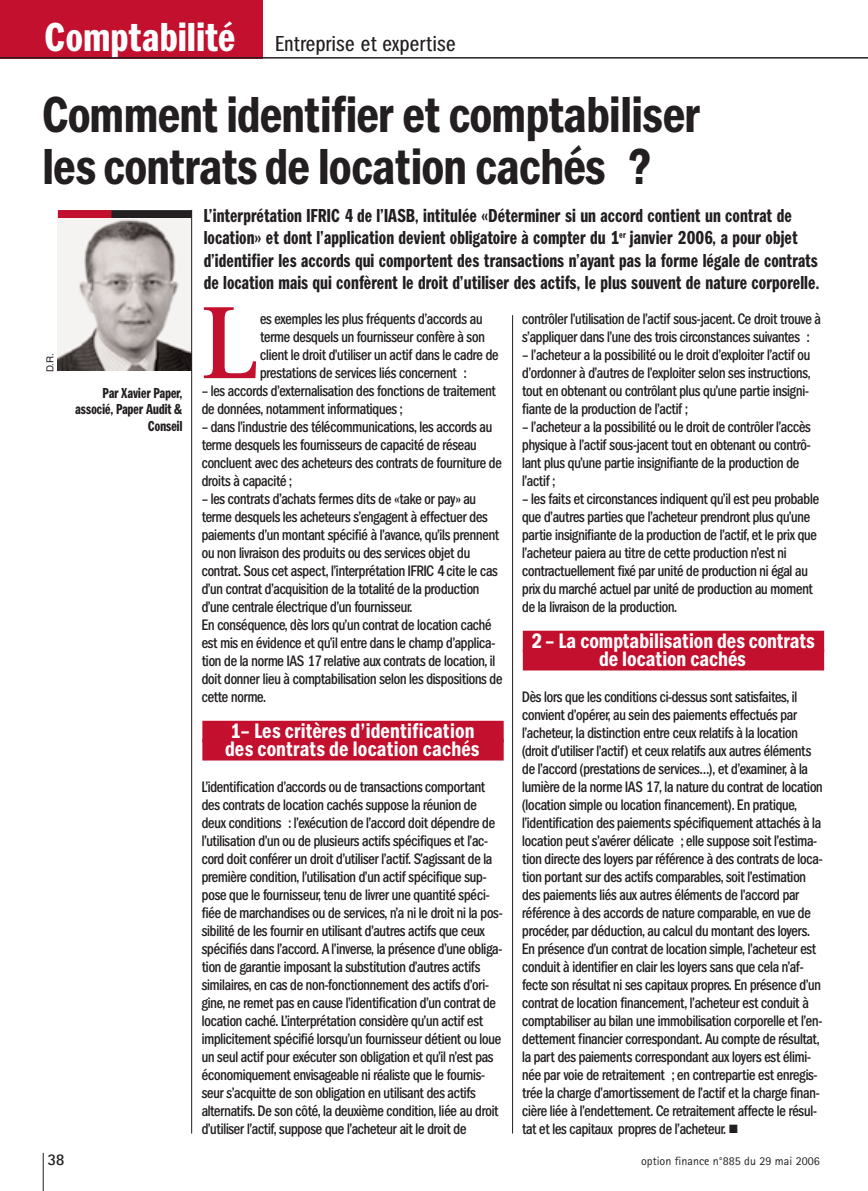
<style>
.page{position:relative;width:868px;height:1191px;background:#fff}
.page>*{position:absolute;margin:0;border:0;box-sizing:border-box;transform-origin:0 0}
.t1{font:700 106.35px "Rotis Serif";color:#c3102f}
.t2{font:52.5px/52.5px "EY Gothic Cond Demi";letter-spacing:-.015em;color:#231f20;scale:.95 1}
.t3{font:22.5px "EY Gothic Comp Book";color:#231f20;scale:1.1 1}
.t4{font:21.75px/18px "EY Gothic Cond Demi";letter-spacing:.01em;color:#fff;scale:.95 1}
.t5{font:19.5px/22.5px "EY Gothic Comp Demi";color:#231f20}
.t6{font:700 16.5px "Rotis Sans Serif";color:#231f20}
.t7{font:15.75px/18px "EY Gothic Cond Med";letter-spacing:-.03em;color:#231f20;scale:.95 1}
.t8{font:15px/16.5px "EY Gothic Comp Demi";letter-spacing:-.015em;color:#231f20;text-align:right}
.t9{font:12px "Rotis Sans Serif";color:#231f20}
.t10{font:9.75px "Helvetica";color:#231f20}
.s1{font-family:"EY Gothic Comp Demi";font-size:42px;color:#fff}
</style>
<div class="page">
<hr style="left:43px;top:1152px;width:1px;height:38px;background:#231f20">
<div style="left:0;top:0;width:262px;height:58px;background:#c3102f"></div>
<hr style="left:0;top:57px;width:867px;height:2px;background:#231f20">
<div style="left:110px;top:210px;width:82px;height:9px;background:#231f20"></div>
<div style="left:58px;top:210px;width:53px;height:9px;background:#c3102f"></div>
<div style="left:202px;top:721px;width:301px;height:21px;background:#c3102f"></div>
<div style="left:202px;top:739px;width:301px;height:21px;background:#c3102f"></div>
<div style="left:522px;top:631px;width:302px;height:21px;background:#c3102f"></div>
<div style="left:522px;top:649px;width:302px;height:21px;background:#c3102f"></div>
<hr style="left:512px;top:315px;width:1px;height:818px;background:#231f20">
<img style="left:58px;top:219px;width:133px;height:151px">
<hr style="left:191px;top:210px;width:1px;height:923px;background:#231f20">
<h3 class="t3" style="left:46px;top:35px;width:375px"><span class="s1">Comptabilité</span> Entreprise et expertise</h3>
<h2 class="t2" style="left:45px;top:93px;width:693px">Comment identifier et comptabiliser les contrats de location cachés ?</h2>
<p class="t10" style="left:46px;top:372px;width:20px;rotate:-90deg">D.R.</p>
<p class="t8" style="left:76px;top:386px;width:109px">Par Xavier Paper, associé, Paper Audit &amp;<br>Conseil</p>
<p class="t5" style="left:204px;top:206px;width:617px">L’interprétation IFRIC 4 de l’IASB, intitulée «Déterminer si un accord contient un contrat de location» et dont l’application devient obligatoire à compter du 1<sup>er</sup> janvier 2006, a pour objet d’identifier les accords qui comportent des transactions n’ayant pas la forme légale de contrats de location mais qui confèrent le droit d’utiliser des actifs, le plus souvent de nature corporelle.</p>
<h1 class="t1" style="left:202px;top:304px;width:59px">L</h1>
<p class="t7" style="left:261px;top:311px;width:253px">es exemples les plus fréquents d’accords au terme desquels un fournisseur confère à son client le droit d’utiliser un actif dans le cadre de prestations de services liés concernent :</p>
<p class="t7" style="left:202px;top:383px;width:311px">– les accords d’externalisation des fonctions de traitement de données, notamment informatiques ;</p>
<p class="t7" style="left:202px;top:419px;width:318px">– dans l’industrie des télécommunications, les accords au terme desquels les fournisseurs de capacité de réseau concluent avec des acheteurs des contrats de fourniture de droits à capacité ;</p>
<p class="t7" style="left:202px;top:491px;width:318px">– les contrats d’achats fermes dits de «take or pay» au terme desquels les acheteurs s’engagent à effectuer des paiements d’un montant spécifié à l’avance, qu’ils prennent ou non livraison des produits ou des services objet du contrat. Sous cet aspect, l’interprétation IFRIC 4 cite le cas d’un contrat d’acquisition de la totalité de la production d’une centrale électrique d’un fournisseur.<br>En conséquence, dès lors qu’un contrat de location caché est mis en évidence et qu’il entre dans le champ d’applica&shy;tion de la norme IAS 17 relative aux contrats de location, il doit donner lieu à comptabilisation selon les dispositions de cette norme.</p>
<h3 class="t4" style="left:226px;top:724px;width:269px">1– Les critères d’identification des contrats de location cachés</h3>
<p class="t7" style="left:202px;top:779px;width:319px">L’identification d’accords ou de transactions comportant des contrats de location cachés suppose la réunion de deux conditions : l’exécution de l’accord doit dépendre de l’utilisation d’un ou de plusieurs actifs spécifiques et l’ac&shy;cord doit conférer un droit d’utiliser l’actif. S’agissant de la première condition, l’utilisation d’un actif spécifique sup&shy;pose que le fournisseur, tenu de livrer une quantité spéci&shy;fiée de marchandises ou de services, n’a ni le droit ni la pos&shy;sibilité de les fournir en utilisant d’autres actifs que ceux spécifiés dans l’accord. A l’inverse, la présence d’une obliga&shy;tion de garantie imposant la substitution d’autres actifs similaires, en cas de non-fonctionnement des actifs d’ori&shy;gine, ne remet pas en cause l’identification d’un contrat de location caché. L’interprétation considère qu’un actif est implicitement spécifié lorsqu’un fournisseur détient ou loue un seul actif pour exécuter son obligation et qu’il n’est pas économiquement envisageable ni réaliste que le fournis&shy;seur s’acquitte de son obligation en utilisant des actifs alternatifs. De son côté, la deuxième condition, liée au droit d’utiliser l’actif, suppose que l’acheteur ait le droit de</p>
<p class="t7" style="left:522px;top:311px;width:316px">contrôler l’utilisation de l’actif sous-jacent. Ce droit trouve à s’appliquer dans l’une des trois circonstances suivantes :</p>
<p class="t7" style="left:522px;top:347px;width:305px;text-align:justify">– l’acheteur a la possibilité ou le droit d’exploiter l’actif ou d’ordonner à d’autres de l’exploiter selon ses instructions, tout en obtenant ou contrôlant plus qu’une partie insigni&shy;fiante de la production de l’actif ;</p>
<p class="t7" style="left:522px;top:419px;width:306px">– l’acheteur a la possibilité ou le droit de contrôler l’accès physique à l’actif sous-jacent tout en obtenant ou contrô&shy;lant plus qu’une partie insignifiante de la production de l’actif ;</p>
<p class="t7" style="left:522px;top:491px;width:314px">– les faits et circonstances indiquent qu’il est peu probable que d’autres parties que l’acheteur prendront plus qu’une partie insignifiante de la production de l’actif, et le prix que l’acheteur paiera au titre de cette production n’est ni contractuellement fixé par unité de production ni égal au prix du marché actuel par unité de production au moment de la livraison de la production.</p>
<h3 class="t4" style="left:531px;top:634px;width:300px;text-align:center">2 – La comptabilisation des contrats de location cachés</h3>
<p class="t7" style="left:522px;top:689px;width:318px">Dès lors que les conditions ci-dessus sont satisfaites, il convient d’opérer, au sein des paiements effectués par l’acheteur, la distinction entre ceux relatifs à la location (droit d’utiliser l’actif) et ceux relatifs aux autres éléments de l’accord (prestations de services…), et d’examiner, à la lumière de la norme IAS 17, la nature du contrat de location (location simple ou location financement). En pratique, l’identification des paiements spécifiquement attachés à la location peut s’avérer délicate ; elle suppose soit l’estima&shy;tion directe des loyers par référence à des contrats de loca&shy;tion portant sur des actifs comparables, soit l’estimation des paiements liés aux autres éléments de l’accord par référence à des accords de nature comparable, en vue de procéder, par déduction, au calcul du montant des loyers.<br>En présence d’un contrat de location simple, l’acheteur est conduit à identifier en clair les loyers sans que cela n’af&shy;fecte son résultat ni ses capitaux propres. En présence d’un contrat de location financement, l’acheteur est conduit à comptabiliser au bilan une immobilisation corporelle et l’en&shy;dettement financier correspondant. Au compte de résultat, la part des paiements correspondant aux loyers est élimi&shy;née par voie de retraitement ; en contrepartie est enregis&shy;trée la charge d’amortissement de l’actif et la charge finan&shy;cière liée à l’endettement. Ce retraitement affecte le résul&shy;tat et les capitaux propres de l’acheteur. ■</p>
<p class="t6" style="left:47px;top:1153px;width:19px">38</p>
<p class="t9" style="left:641px;top:1156px;width:180px">option finance n°885 du 29 mai 2006</p>
</div>
